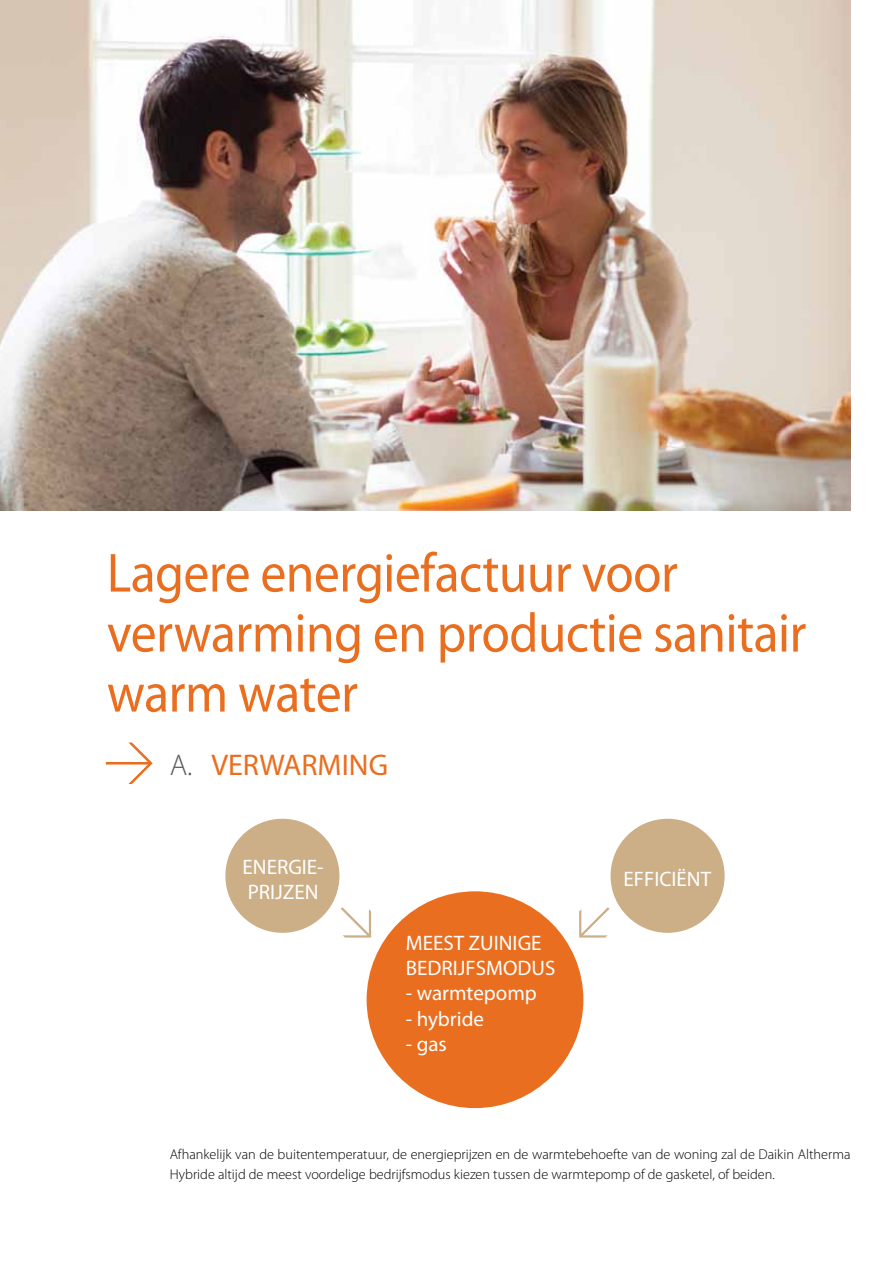
<style>
.page{position:relative;width:893px;height:1263px;background:#fff}
.page>*{position:absolute;margin:0;border:0;box-sizing:border-box;transform-origin:0 0}
.t1{font:55.5px/60px "Myriad Pro";letter-spacing:-.01em;color:#e96e1f;scale:.93 1}
.t2{font:30px "Myriad Pro";color:#e96e1f}
.t3{font:21px/25.2px "Myriad Pro";color:#fff}
.t4{font:300 14.25px/19.5px "Myriad Pro";color:#000}
.s1{font-weight:300;color:#5a5b5d}
</style>
<div class="page">
<svg style="left:106px;top:742px;width:47px;height:42px"></svg>
<div style="left:367px;top:891px;width:216px;height:217px;background:#e96e1f;border-radius:50%"></div>
<div style="left:225px;top:819px;width:114px;height:114px;background:#ccaf87;border-radius:50%"></div>
<div style="left:610px;top:819px;width:115px;height:114px;background:#ccaf87;border-radius:50%"></div>
<svg style="left:579px;top:907px;width:30px;height:30px"></svg>
<svg style="left:341px;top:907px;width:30px;height:30px"></svg>
<img style="left:0;top:0;width:850px;height:511px">
<h1 class="t1" style="left:107px;top:545px;width:754px">Lagere energiefactuur voor verwarming en productie sanitair warm water</h1>
<h2 class="t2" style="left:170px;top:750px;width:220px"><span class="s1">A.</span> VERWARMING</h2>
<h3 class="t3" style="left:243px;top:855px;width:83px">ENERGIE-<br>PRIJZEN</h3>
<h3 class="t3" style="left:624px;top:867px;width:89px">EFFICIËNT</h3>
<h3 class="t3" style="left:406px;top:931px;width:151px">MEEST ZUINIGE<br>BEDRIJFSMODUS</h3>
<h3 class="t3" style="left:406px;top:981px;width:133px">- warmtepomp</h3>
<h3 class="t3" style="left:406px;top:1007px;width:80px">- hybride</h3>
<h3 class="t3" style="left:406px;top:1032px;width:43px">- gas</h3>
<p class="t4" style="left:170px;top:1146px;width:682px">Afhankelijk van de buitentemperatuur, de energieprijzen en de warmtebehoefte van de woning zal de Daikin Altherma<br>Hybride altijd de meest voordelige bedrijfsmodus kiezen tussen de warmtepomp of de gasketel, of beiden.</p>
</div>
